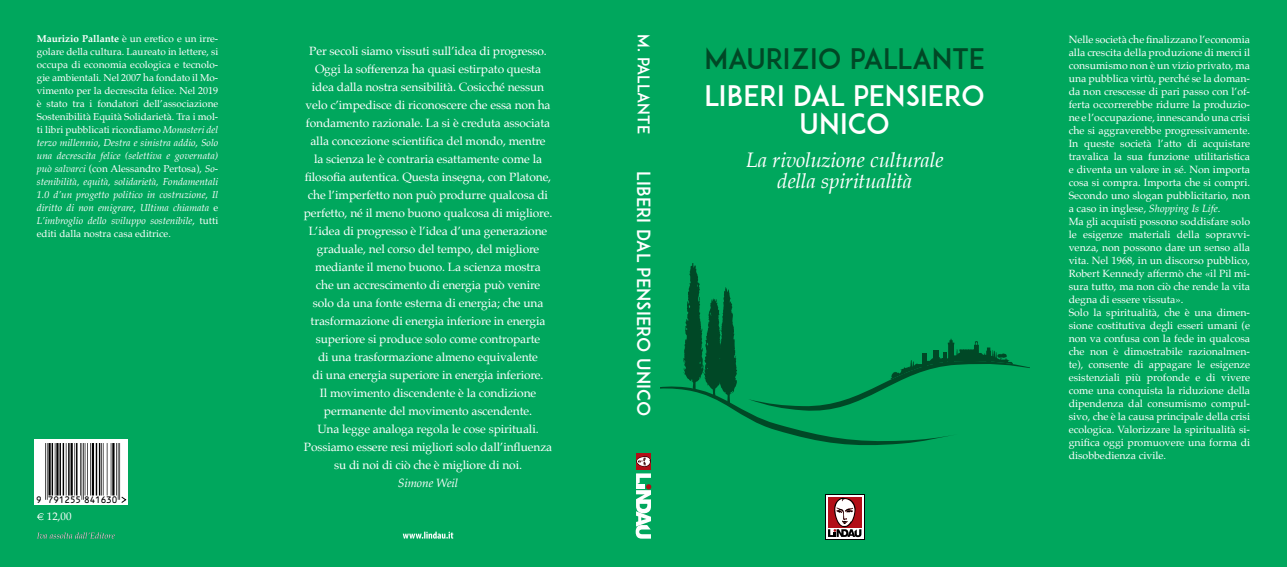
<style>
.page{position:relative;width:1287px;height:567px;background:#00a75d}
.page>*{position:absolute;margin:0;border:0;box-sizing:border-box;transform-origin:0 0}
.t1{font:28px/28px "ADAM.CGPRO";letter-spacing:-.005em;color:#fff;text-align:center}
.t2{font:28px "ADAM.CGPRO";color:#004826}
.t3{font:italic 21px/21px "Palatino";letter-spacing:-.01em;color:#fff;text-align:center}
.t4{font:18px "ADAM.CGPRO";color:#fff}
.t5{font:16px "ADAM.CGPRO";color:#fff}
.t6{font:12px/18px "Palatino";letter-spacing:-.01em;color:#fff;text-align:center}
.t7{font:italic 12px "Palatino";letter-spacing:-.01em;color:#fff}
.t8{font:11px "Palatino Linotype";color:#fff}
.t9{font:10.5px/13px "Palatino";color:#fff}
.t10{font:10px/13px "Palatino";color:#fff;text-align:justify}
.t11{font:8.7px "OCRB";letter-spacing:-.085em;color:#000}
.s1{font-weight:700}
.s2{font-style:italic}
</style>
<div class="page">
<div style="left:636px;top:453px;width:15px;height:16px;background:#b20e17"></div>
<svg style="left:636px;top:456px;width:15px;height:11px"></svg>
<svg style="left:636px;top:473px;width:15px;height:66px"></svg>
<svg style="left:403px;top:532px;width:50px;height:7px"></svg>
<svg style="left:37px;top:513px;width:7px;height:7px"></svg>
<svg style="left:37px;top:532px;width:78px;height:7px"></svg>
<div style="left:825px;top:494px;width:40px;height:46px;background:#fff"></div>
<div style="left:828px;top:497px;width:34px;height:31px;background:#b20e17"></div>
<svg style="left:828px;top:498px;width:33px;height:39px"></svg>
<svg style="left:35px;top:440px;width:93px;height:65px;background:#ebebeb"></svg>
<hr style="left:45px;top:443px;width:1px;height:57px;background:#000">
<hr style="left:47px;top:443px;width:1px;height:57px;background:#000">
<hr style="left:48px;top:443px;width:3px;height:52px;background:#000">
<hr style="left:52px;top:443px;width:1px;height:52px;background:#000">
<hr style="left:55px;top:443px;width:1px;height:52px;background:#000">
<hr style="left:56px;top:443px;width:3px;height:52px;background:#000">
<hr style="left:59px;top:443px;width:2px;height:52px;background:#000">
<hr style="left:63px;top:443px;width:1px;height:52px;background:#000">
<hr style="left:66px;top:443px;width:1px;height:52px;background:#000">
<hr style="left:68px;top:443px;width:2px;height:52px;background:#000">
<hr style="left:71px;top:443px;width:2px;height:52px;background:#000">
<hr style="left:74px;top:443px;width:1px;height:52px;background:#000">
<hr style="left:76px;top:443px;width:1px;height:52px;background:#000">
<hr style="left:80px;top:443px;width:1px;height:52px;background:#000">
<hr style="left:82px;top:443px;width:1px;height:57px;background:#000">
<hr style="left:83px;top:443px;width:1px;height:57px;background:#000">
<hr style="left:85px;top:443px;width:1px;height:52px;background:#000">
<hr style="left:87px;top:443px;width:1px;height:52px;background:#000">
<hr style="left:90px;top:443px;width:1px;height:52px;background:#000">
<hr style="left:92px;top:443px;width:2px;height:52px;background:#000">
<hr style="left:96px;top:443px;width:1px;height:52px;background:#000">
<hr style="left:99px;top:443px;width:1px;height:52px;background:#000">
<hr style="left:101px;top:443px;width:1px;height:52px;background:#000">
<hr style="left:103px;top:443px;width:1px;height:52px;background:#000">
<hr style="left:107px;top:443px;width:1px;height:52px;background:#000">
<hr style="left:111px;top:443px;width:1px;height:52px;background:#000">
<hr style="left:112px;top:443px;width:3px;height:52px;background:#000">
<hr style="left:116px;top:443px;width:1px;height:52px;background:#000">
<hr style="left:118px;top:443px;width:1px;height:57px;background:#000">
<hr style="left:119px;top:443px;width:1px;height:57px;background:#000">
<svg style="left:121px;top:496px;width:6px;height:7px"></svg>
<svg style="left:660px;top:263px;width:369px;height:182px"></svg>
<p class="t10" style="left:37px;top:32px;width:183px"><span class="s1">Maurizio Pallante</span> è un eretico e un irre&shy;golare della cultura. Laureato in lettere, si occupa di economia ecologica e tecnolo&shy;gie ambientali. Nel 2007 ha fondato il Mo&shy;vimento per la decrescita felice. Nel 2019 è stato tra i fondatori dell’associazione Sostenibilità Equità Solidarietà. Tra i mol&shy;ti libri pubblicati ricordiamo <span class="s2">Monasteri del terzo millennio</span>, <span class="s2">Destra e sinistra addio</span>, <span class="s2">Solo una decrescita felice (selettiva e governata) può salvarci</span> (con Alessandro Pertosa), <span class="s2">So&shy;stenibilità, equità, solidarietà, Fondamentali 1.0 d’un progetto politico in costruzione</span>, <span class="s2">Il diritto di non emigrare</span>, <span class="s2">Ultima chiamata</span> e <span class="s2">L’imbroglio dello sviluppo sostenibile</span>, tutti editi dalla nostra casa editrice.</p>
<p class="t6" style="left:304px;top:42px;width:250px">Per secoli siamo vissuti sull’idea di progresso.<br>Oggi la sofferenza ha quasi estirpato questa idea dalla nostra sensibilità. Cosicché nessun velo c’impedisce di riconoscere che essa non ha fondamento razionale. La si è creduta associata alla concezione scientifica del mondo, mentre<br>la scienza le è contraria esattamente come la filosofia autentica. Questa insegna, con Platone, che l’imperfetto non può produrre qualcosa di perfetto, né il meno buono qualcosa di migliore.<br>L’idea di progresso è l’idea d’una generazione graduale, nel corso del tempo, del migliore mediante il meno buono. La scienza mostra<br>che un accrescimento di energia può venire solo da una fonte esterna di energia; che una trasformazione di energia inferiore in energia superiore si produce solo come controparte<br>di una trasformazione almeno equivalente<br>di una energia superiore in energia inferiore.<br>Il movimento discendente è la condizione permanente del movimento ascendente.<br>Una legge analoga regola le cose spirituali.<br>Possiamo essere resi migliori solo dall’influenza su di noi di ciò che è migliore di noi.</p>
<p class="t7" style="left:398px;top:473px;width:62px">Simone Weil</p>
<p class="t11" style="left:36px;top:495px;width:83px">9 791255 841630</p>
<p class="t8" style="left:47px;top:509px;width:26px">12,00</p>
<h3 class="t5" style="left:654px;top:34px;width:101px;rotate:90deg">M. PALLANTE</h3>
<p class="t9" style="left:1069px;top:33px;width:183px">Nelle società che finalizzano l’economia alla crescita della produzione di merci il consumismo non è un vizio privato, ma una pubblica virtù, perché se la doman&shy;da non crescesse di pari passo con l’of&shy;ferta occorrerebbe ridurre la produzio&shy;ne e l’occupazione, innescando una crisi che si aggraverebbe progressivamente.<br>In queste società l’atto di acquistare travalica la sua funzione utilitaristica e diventa un valore in sé. Non importa cosa si compra. Importa che si compri.<br>Secondo uno slogan pubblicitario, non a caso in inglese, <span class="s2">Shopping Is Life</span>.<br>Ma gli acquisti possono soddisfare solo le esigenze materiali della sopravvi&shy;venza, non possono dare un senso alla vita. Nel 1968, in un discorso pubblico, Robert Kennedy affermò che «il Pil mi&shy;sura tutto, ma non ciò che rende la vita degna di essere vissuta».<br>Solo la spiritualità, che è una dimen&shy;sione costitutiva degli esseri umani (e non va confusa con la fede in qualcosa che non è dimostrabile razionalmen&shy;te), consente di appagare le esigenze esistenziali più profonde e di vivere come una conquista la riduzione della dipendenza dal consumismo compul&shy;sivo, che è la causa principale della crisi ecologica. Valorizzare la spiritualità si&shy;gnifica oggi promuovere una forma di disobbedienza civile.</p>
<h1 class="t2" style="left:704px;top:42px;width:282px">MAURIZIO PALLANTE</h1>
<h1 class="t1" style="left:705px;top:81px;width:282px">LIBERI DAL PENSIERO<br>UNICO</h1>
<h2 class="t3" style="left:746px;top:149px;width:199px">La rivoluzione culturale della spiritualità</h2>
<h3 class="t4" style="left:655px;top:171px;width:247px;rotate:90deg">LIBERI DAL PENSIERO UNICO</h3>
</div>
